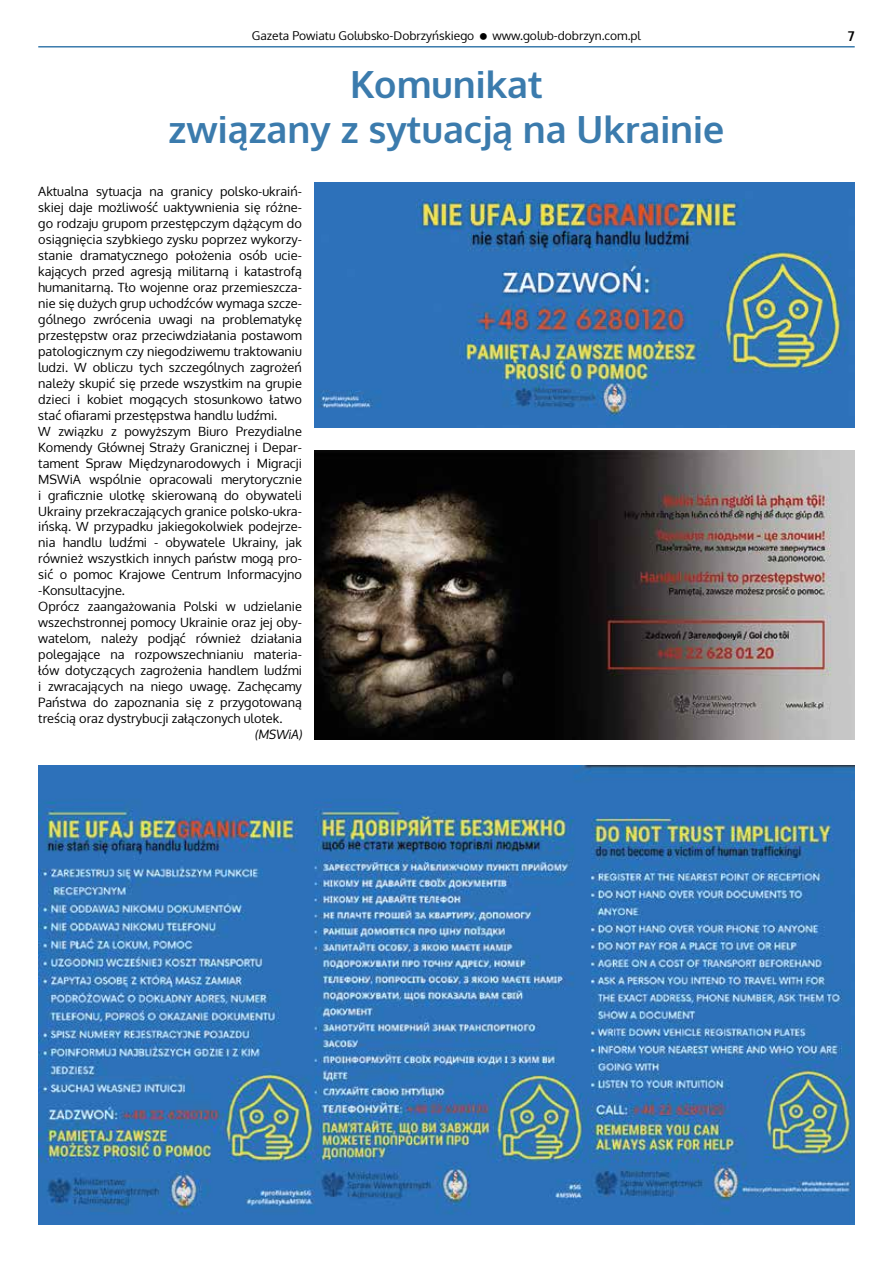
<style>
.page{position:relative;width:893px;height:1263px;background:#fff}
.page>*{position:absolute;margin:0;border:0;box-sizing:border-box;transform-origin:0 0}
.t1{font:700 37.5px/45px "Oxygen";color:#3b7bad;text-align:center}
.t2{font:700 13.5px "Oxygen";color:#000}
.t3{font:12.75px/16px "Oxygen";color:#000}
.t4{font:italic 12.75px "Oxygen";color:#000}
.t5{font:12px "Oxygen";color:#000}
</style>
<div class="page">
<hr style="left:38px;top:46px;width:817px;height:2px;background:#3b7bad">
<img style="left:315px;top:183px;width:540px;height:245px">
<img style="left:38px;top:765px;width:817px;height:459px">
<img style="left:315px;top:451px;width:540px;height:288px">
<p class="t5" style="left:252px;top:27px;width:224px">Gazeta Powiatu Golubsko-Dobrzyńskiego</p>
<p class="t5" style="left:492px;top:27px;width:150px">www.golub-dobrzyn.com.pl</p>
<p class="t2" style="left:848px;top:28px;width:8px">7</p>
<h1 class="t1" style="left:169px;top:63px;width:557px">Komunikat<br>związany z sytuacją na Ukrainie</h1>
<p class="t3" style="left:38px;top:183px;width:265px">Aktualna sytuacja na granicy polsko-ukraiń‑ skiej daje możliwość uaktywnienia się różne‑ go rodzaju grupom przestępczym dążącym do osiągnięcia szybkiego zysku poprzez wykorzy‑ stanie dramatycznego położenia osób ucie‑ kających przed agresją militarną i katastrofą humanitarną. Tło wojenne oraz przemieszcza‑ nie się dużych grup uchodźców wymaga szcze‑ gólnego zwrócenia uwagi na problematykę przestępstw oraz przeciwdziałania postawom patologicznym czy niegodziwemu traktowaniu ludzi. W obliczu tych szczególnych zagrożeń należy skupić się przede wszystkim na grupie dzieci i kobiet mogących stosunkowo łatwo stać ofiarami przestępstwa handlu ludźmi.<br>W związku z powyższym Biuro Prezydialne Komendy Głównej Straży Granicznej i Depar‑ tament Spraw Międzynarodowych i Migracji MSWiA wspólnie opracowali merytorycznie i graficznie ulotkę skierowaną do obywateli Ukrainy przekraczających granice polsko-ukra‑ ińską. W przypadku jakiegokolwiek podejrze‑ nia handlu ludźmi - obywatele Ukrainy, jak również wszystkich innych państw mogą pro‑ sić o pomoc Krajowe Centrum Informacyjno -Konsultacyjne.<br>Oprócz zaangażowania Polski w udzielanie wszechstronnej pomocy Ukrainie oraz jej oby‑ watelom, należy podjąć również działania polegające na rozpowszechnianiu materia‑ łów dotyczących zagrożenia handlem ludźmi i zwracających na niego uwagę. Zachęcamy Państwa do zapoznania się z przygotowaną treścią oraz dystrybucji załączonych ulotek.</p>
<p class="t4" style="left:255px;top:723px;width:49px">(MSWiA)</p>
</div>
